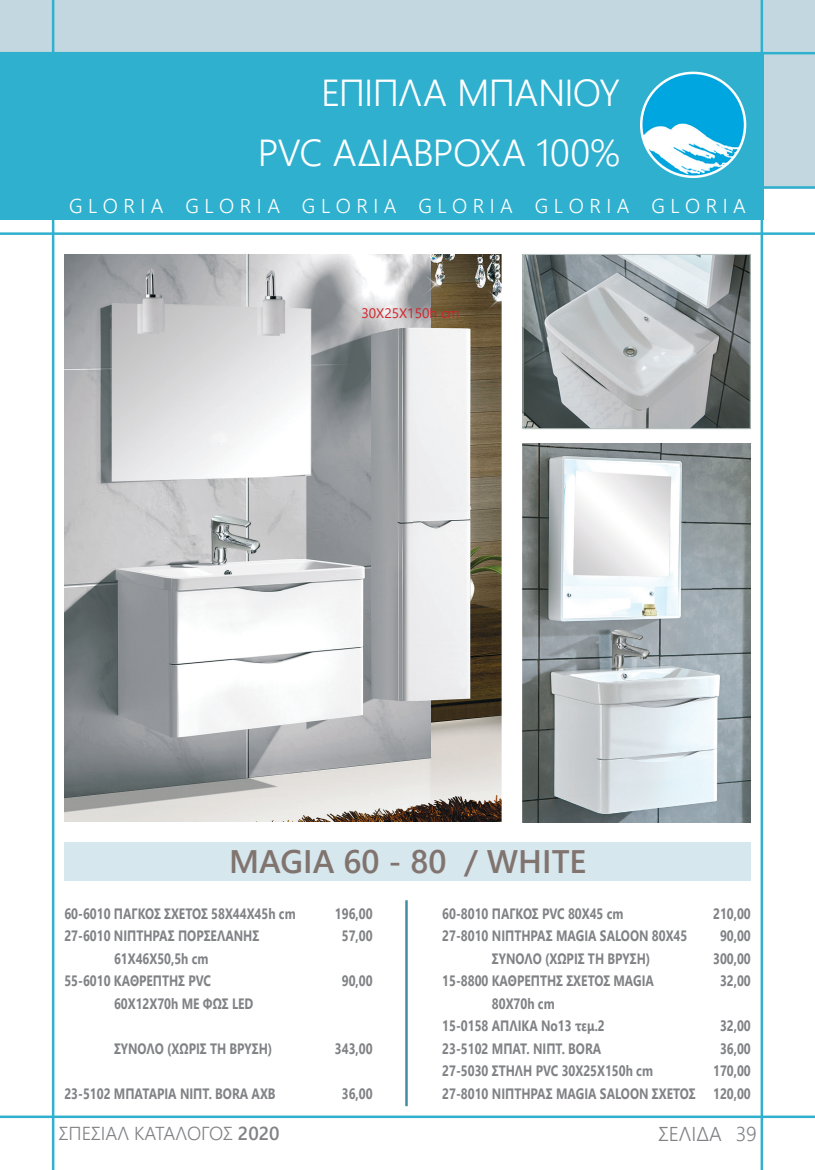
<style>
.page{position:relative;width:815px;height:1170px;background:#fff}
.page>*{position:absolute;margin:0;border:0;box-sizing:border-box;transform-origin:0 0}
.t1{font:300 37.5px/60px "Segoe UI";letter-spacing:-.015em;color:#fff;text-align:right}
.t2{font:600 32.5px "Segoe UI";color:#81746f}
.t3{font:300 20px "Segoe UI";color:#fff}
.t4{font:300 20px "Segoe UI";color:#808285}
.t5{font:300 18.75px "Segoe UI";color:#808285}
.t6{font:700 15px/22.5px "Segoe UI";color:#808285;text-align:center;scale:.8 1}
.t7{font:13.75px "Segoe UI";color:#d1232a}
.s1{font-weight:600}
</style>
<div class="page">
<div style="left:0;top:0;width:815px;height:189px;background:#c3d7e0"></div>
<hr style="left:0;top:1115px;width:815px;height:2px;background:#2fb0ce">
<div style="left:0;top:53px;width:763px;height:167px;background:#2fb0ce"></div>
<hr style="left:0;top:232px;width:815px;height:3px;background:#2fb0ce">
<hr style="left:52px;top:0;width:2px;height:1169px;background:#2fb0ce">
<hr style="left:761px;top:0;width:2px;height:1169px;background:#2fb0ce">
<hr style="left:0;top:186px;width:815px;height:3px;background:#2fb0ce">
<img style="left:641px;top:73px;width:104px;height:104px;border-radius:52px">
<div style="left:640px;top:72px;width:106px;height:106px;border:2px solid #fff;border-radius:50%"></div>
<hr style="left:0;top:52px;width:815px;height:2px;background:#2fb0ce">
<img style="left:525px;top:256px;width:224px;height:171px">
<div style="left:523px;top:254px;width:228px;height:175px;border:1px solid #b5c2bf"></div>
<img style="left:65px;top:254px;width:436px;height:567px">
<div style="left:65px;top:841px;width:686px;height:39px;background:#d7e7ee"></div>
<img style="left:523px;top:443px;width:228px;height:379px">
<hr style="left:405px;top:900px;width:3px;height:206px;background:#428ca8">
<h1 class="t1" style="left:258px;top:59px;width:364px">ΕΠΙΠΛΑ ΜΠΑΝΙΟΥ<br>PVC ΑΔΙΑΒΡΟΧΑ 100%</h1>
<h3 class="t3" style="left:69px;top:187px;width:678px">G L O R I A G L O R I A G L O R I A G L O R I A G L O R I A G L O R I A</h3>
<p class="t7" style="left:361px;top:300px;width:99px">30Χ25Χ150h cm</p>
<h2 class="t2" style="left:229px;top:830px;width:359px">MAGIA 60 - 80 / WHITE</h2>
<p class="t6" style="left:64px;top:900px;width:291px">60-6010 ΠΑΓΚΟΣ ΣΧΕΤΟΣ 58X44X45h cm</p>
<p class="t6" style="left:64px;top:923px;width:245px">27-6010 ΝΙΠΤΗΡΑΣ ΠΟΡΣΕΛΑΝΗΣ</p>
<p class="t6" style="left:114px;top:945px;width:120px">61X46Χ50,5h cm</p>
<p class="t6" style="left:64px;top:968px;width:185px">55-6010 ΚΑΘΡΕΠΤΗΣ PVC</p>
<p class="t6" style="left:114px;top:990px;width:176px">60X12Χ70h ΜΕ ΦΩΣ LED</p>
<p class="t6" style="left:114px;top:1035px;width:199px">ΣΥΝΟΛΟ (ΧΩΡΙΣ ΤΗ ΒΡΥΣΗ)</p>
<p class="t6" style="left:64px;top:1080px;width:266px">23-5102 ΜΠΑΤΑΡΙΑ ΝΙΠΤ. BORA AXB</p>
<p class="t6" style="left:335px;top:900px;width:49px">196,00<br>57,00</p>
<p class="t6" style="left:342px;top:968px;width:40px">90,00</p>
<p class="t6" style="left:335px;top:1035px;width:49px">343,00</p>
<p class="t6" style="left:342px;top:1080px;width:40px">36,00</p>
<p class="t6" style="left:442px;top:900px;width:228px">60-8010 ΠΑΓΚΟΣ PVC 80X45 cm</p>
<p class="t6" style="left:442px;top:923px;width:308px">27-8010 ΝΙΠΤΗΡΑΣ MAGIA SALOON 80X45</p>
<p class="t6" style="left:492px;top:945px;width:199px">ΣΥΝΟΛΟ (ΧΩΡΙΣ ΤΗ ΒΡΥΣΗ)</p>
<p class="t6" style="left:442px;top:968px;width:266px">15-8800 ΚΑΘΡΕΠΤΗΣ ΣΧΕΤΟΣ MAGIA</p>
<p class="t6" style="left:492px;top:990px;width:80px">80Χ70h cm</p>
<p class="t6" style="left:442px;top:1013px;width:205px">15-0158 ΑΠΛΙΚΑ Νο13 τεμ.2</p>
<p class="t6" style="left:442px;top:1035px;width:200px">23-5102 ΜΠΑΤ. ΝΙΠΤ. BORA</p>
<p class="t6" style="left:442px;top:1058px;width:265px">27-5030 ΣΤΗΛΗ PVC 30Χ25Χ150h cm</p>
<p class="t6" style="left:442px;top:1080px;width:318px">27-8010 ΝΙΠΤΗΡΑΣ MAGIA SALOON ΣΧΕΤΟΣ</p>
<p class="t6" style="left:713px;top:900px;width:49px">210,00<br>90,00<br>300,00<br>32,00</p>
<p class="t6" style="left:713px;top:1013px;width:49px">32,00<br>36,00<br>170,00<br>120,00</p>
<p class="t5" style="left:59px;top:1115px;width:222px">ΣΠΕΣΙΑΛ ΚΑΤΑΛΟΓΟΣ <span class="s1">2020</span></p>
<h3 class="t4" style="left:658px;top:1115px;width:100px">ΣΕΛΙΔΑ 39</h3>
</div>
